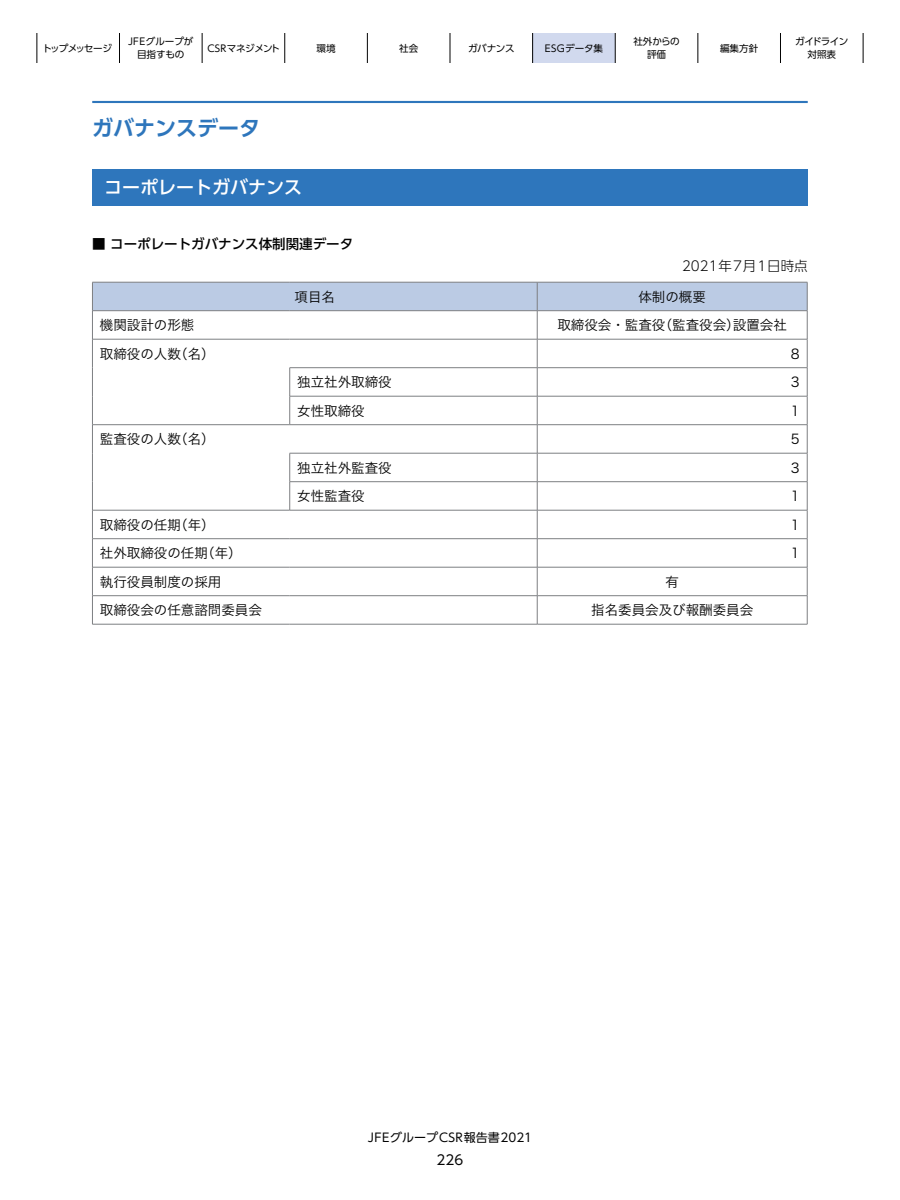
<style>
.page{position:relative;width:900px;height:1200px;background:#fff}
.page>*{position:absolute;margin:0;border:0;box-sizing:border-box;transform-origin:0 0}
.t1{font:700 21px "UD Shin Go Pro De";color:#2e76bc}
.t2{font:500 18px "UD Shin Go Pro";color:#fff}
.t3{font:13.5px "Hira Kaku Pro W3";color:#030303}
.t4{font:500 13.5px "UD Shin Go Pro";color:#030303}
.t5{font:300 13.5px "UD Shin Go Pro";letter-spacing:.035em;color:#030303}
.t6{font:13.5px "UD Shin Go Pro";color:#030303}
.t7{font:12px "UD Shin Go Pro";letter-spacing:.015em;color:#030303}
.t8{font:9.6px/12.8px "UD Shin Go Pro";letter-spacing:-.015em;color:#030303;text-align:center}
.t9{font:9.6px/12.8px "UD Shin Go Pro";letter-spacing:-.06em;color:#030303;text-align:center}
.t10{font:9.6px "UD Shin Go Pro";letter-spacing:-.04em;color:#030303}
.t11{font:9.6px "UD Shin Go Pro";letter-spacing:-.115em;color:#030303}
.t12{font:9.6px "UD Shin Go Pro";letter-spacing:.015em;color:#030303}
</style>
<div class="page">
<div style="left:532px;top:33px;width:83px;height:30px;background:#d1d9ee"></div>
<hr style="left:37px;top:33px;width:1px;height:30px;background:#030303">
<hr style="left:119px;top:33px;width:1px;height:30px;background:#030303">
<hr style="left:202px;top:33px;width:1px;height:30px;background:#030303">
<hr style="left:284px;top:33px;width:1px;height:30px;background:#030303">
<hr style="left:367px;top:33px;width:1px;height:30px;background:#030303">
<hr style="left:450px;top:33px;width:1px;height:30px;background:#030303">
<hr style="left:532px;top:33px;width:1px;height:30px;background:#030303">
<hr style="left:615px;top:33px;width:1px;height:30px;background:#030303">
<hr style="left:698px;top:33px;width:1px;height:30px;background:#030303">
<hr style="left:780px;top:33px;width:1px;height:30px;background:#030303">
<hr style="left:863px;top:33px;width:1px;height:30px;background:#030303">
<hr style="left:92px;top:101px;width:716px;height:2px;background:#2e76bc">
<div style="left:92px;top:169px;width:716px;height:36px;background:#2e76bc"></div>
<hr style="left:92px;top:624px;width:198px;height:1px;background:#7d7f82">
<hr style="left:290px;top:624px;width:247px;height:1px;background:#7d7f82">
<hr style="left:537px;top:624px;width:270px;height:1px;background:#7d7f82">
<svg style="left:92px;top:282px;width:716px;height:342px"></svg>
<hr style="left:93px;top:310px;width:197px;height:1px;background:#7d7f82">
<hr style="left:290px;top:310px;width:247px;height:1px;background:#7d7f82">
<hr style="left:537px;top:310px;width:270px;height:1px;background:#7d7f82">
<p class="t11" style="left:43px;top:40px;width:71px">トップメッセージ</p>
<p class="t8" style="left:128px;top:35px;width:67px">JFEグループが目指すもの</p>
<p class="t8" style="left:316px;top:41px;width:21px">環境</p>
<p class="t8" style="left:399px;top:41px;width:21px">社会</p>
<p class="t8" style="left:468px;top:41px;width:48px">ガバナンス</p>
<p class="t12" style="left:545px;top:40px;width:60px">ESGデータ集</p>
<p class="t8" style="left:633px;top:35px;width:48px">社外からの評価</p>
<p class="t8" style="left:720px;top:41px;width:40px">編集方針</p>
<p class="t9" style="left:795px;top:35px;width:55px">ガイドライン対照表</p>
<p class="t10" style="left:207px;top:40px;width:74px">CSRマネジメント</p>
<h1 class="t1" style="left:92px;top:111px;width:169px">ガバナンスデータ</h1>
<h2 class="t2" style="left:104px;top:173px;width:199px">コーポレートガバナンス</h2>
<p class="t4" style="left:92px;top:233px;width:262px">■ コーポレートガバナンス体制関連データ</p>
<p class="t3" style="left:295px;top:284px;width:42px">項目名</p>
<p class="t3" style="left:638px;top:284px;width:69px">体制の概要</p>
<p class="t3" style="left:100px;top:313px;width:96px">機関設計の形態</p>
<p class="t3" style="left:557px;top:313px;width:231px">取締役会・監査役（監査役会）設置会社</p>
<p class="t3" style="left:100px;top:341px;width:116px">取締役の人数（名）</p>
<p class="t3" style="left:791px;top:341px;width:10px">8</p>
<p class="t3" style="left:297px;top:370px;width:96px">独立社外取締役</p>
<p class="t3" style="left:791px;top:370px;width:10px">3</p>
<p class="t3" style="left:297px;top:398px;width:69px">女性取締役</p>
<p class="t3" style="left:791px;top:398px;width:10px">1</p>
<p class="t3" style="left:100px;top:427px;width:116px">監査役の人数（名）</p>
<p class="t3" style="left:791px;top:427px;width:10px">5</p>
<p class="t3" style="left:297px;top:455px;width:96px">独立社外監査役</p>
<p class="t3" style="left:791px;top:455px;width:10px">3</p>
<p class="t3" style="left:297px;top:484px;width:69px">女性監査役</p>
<p class="t3" style="left:791px;top:484px;width:10px">1</p>
<p class="t3" style="left:100px;top:512px;width:116px">取締役の任期（年）</p>
<p class="t3" style="left:791px;top:512px;width:10px">1</p>
<p class="t3" style="left:100px;top:541px;width:143px">社外取締役の任期（年）</p>
<p class="t3" style="left:791px;top:541px;width:10px">1</p>
<p class="t3" style="left:100px;top:569px;width:123px">執行役員制度の採用</p>
<p class="t3" style="left:665px;top:569px;width:15px">有</p>
<p class="t3" style="left:100px;top:598px;width:163px">取締役会の任意諮問委員会</p>
<p class="t3" style="left:591px;top:598px;width:163px">指名委員会及び報酬委員会</p>
<p class="t5" style="left:682px;top:255px;width:127px">2021年7月1日時点</p>
<p class="t7" style="left:368px;top:1127px;width:166px">JFEグループCSR報告書2021</p>
<p class="t6" style="left:437px;top:1149px;width:28px">226</p>
</div>
